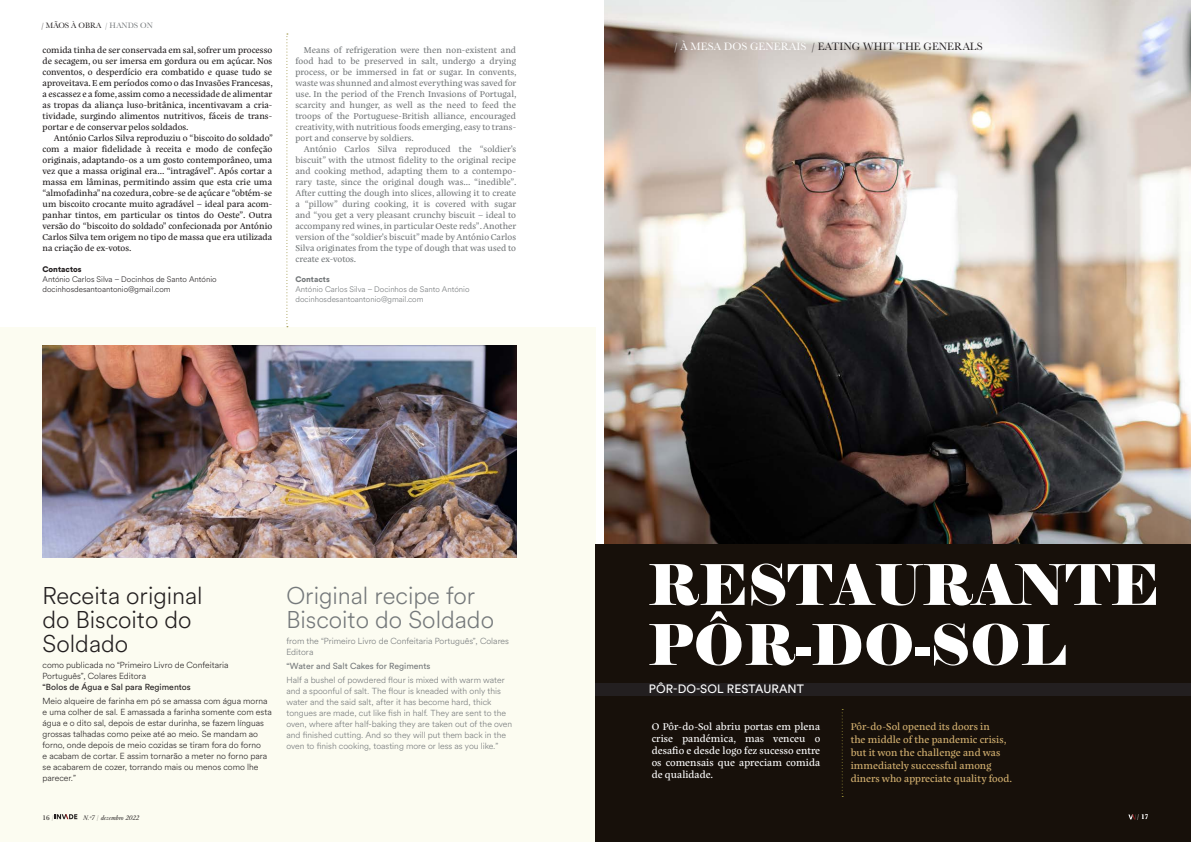
<style>
.page{position:relative;width:1191px;height:842px;background:#fff}
.page>*{position:absolute;margin:0;border:0;box-sizing:border-box;transform-origin:0 0}
.Normal_sem_just{font:56px/60px "Elephant";color:#fff}
.t1{font:300 24px/24px "Circular Air";color:#231f20}
.t2{font:300 24px/24px "Circular Air";color:#75797b}
.t3{font:12px "Circular Std";letter-spacing:.01em;color:#fff}
.t4{font:11px "Baskerville URW";color:#231f20}
.Normal_ENG_sem_just{font:10px/13px "Eskorte Latin";color:#d5b271}
.t5{font:10px/12px "Eskorte Latin";color:#fff;text-align:justify}
.t6{font:8.7px/11px "Eskorte Latin";color:#231f20;text-align:justify}
.Normal_ENG{font:8.7px/11px "Eskorte Latin";color:#75797b;text-align:justify}
.t7{font:300 8.7px/11px "Circular Air";color:#231f20}
.t8{font:300 8.7px/11px "Circular Air";color:#75797b}
.t9{font:8.7px "Circular Std";color:#75797b}
.t10{font:300 8px "Circular Air";color:#231f20}
.Normal_ENG-2{font:300 8px "Circular Air";color:#75797b}
.t11{font:8px "Baskerville URW";color:#231f20}
.t12{font:900 8px "Circular Std";color:#231f20}
.Normal_ENG-3{font:900 8px "Circular Std";color:#75797b}
.t13{font:italic 7px "Baskerville URW";color:#231f20}
.t14{font:500 7px "Baskerville URW";color:#231f20}
.t15{font:500 7px "Baskerville URW";color:#fff}
.s1{color:#75797b}
.s2{font-family:"Circular Std";font-weight:400}
.s3{color:#fff}
.s4{font-family:"Laca";font-weight:200}
.s5{font-family:"Laca";font-weight:200;font-style:normal}
</style>
<div class="page">
<div style="left:0;top:327px;width:595px;height:515px;background:#fcfcf1"></div>
<img style="left:604px;top:0;width:587px;height:544px">
<div style="left:595px;top:544px;width:596px;height:298px;background:#17100a"></div>
<img style="left:43px;top:346px;width:473px;height:212px">
<svg style="left:286px;top:34px;width:2px;height:293px"></svg>
<svg style="left:841px;top:709px;width:2px;height:88px"></svg>
<div style="left:595px;top:683px;width:596px;height:12px;background:#231f20"></div>
<svg style="left:1128px;top:814px;width:7px;height:5px"></svg>
<svg style="left:55px;top:814px;width:22px;height:5px"></svg>
<p class="t11" style="left:42px;top:20px;width:113px">/ MÃOS À OBRA <span class="s1">/ HANDS ON</span></p>
<p class="t6" style="left:43px;top:44px;width:232px">comida tinha de ser conservada em sal, sofrer um processo de secagem, ou ser imersa em gordura ou em açúcar. Nos conventos, o desperdício era combatido e quase tudo se aproveitava. E em períodos como o das Invasões Francesas, a escassez e a fome, assim como a necessidade de alimentar as tropas da aliança luso-britânica, incentivavam a cria&shy;tividade, surgindo alimentos nutritivos, fáceis de trans&shy;portar e de conservar pelos soldados.</p>
<p class="t6" style="left:43px;top:132px;width:232px;text-indent:11px">António Carlos Silva reproduziu o “biscoito do soldado” com a maior fidelidade à receita e modo de confeção originais, adaptando-os a um gosto contemporâneo, uma vez que a massa original era... “intragável”. Após cortar a massa em lâminas, permitindo assim que esta crie uma “almofadinha” na cozedura, cobre-se de açúcar e “obtém-se um biscoito crocante muito agradável – ideal para acom&shy;panhar tintos, em particular os tintos do Oeste”. Outra versão do “biscoito do soldado” confecionada por António Carlos Silva tem origem no tipo de massa que era utilizada na criação de ex-votos.</p>
<p class="t12" style="left:43px;top:264px;width:40px">Contactos</p>
<p class="t10" style="left:43px;top:274px;width:176px">António Carlos Silva – Docinhos de Santo António</p>
<p class="t10" style="left:43px;top:284px;width:130px">docinhosdesantoantonio@gmail.com</p>
<p class="Normal_ENG" style="left:295px;top:44px;width:223px;text-indent:8px">Means of refrigeration were then non-existent and food had to be preserved in salt, undergo a drying process, or be immersed in fat or sugar. In convents, waste was shunned and almost everything was saved for use. In the period of the French Invasions of Portugal, scarcity and hunger, as well as the need to feed the troops of the Portuguese-British alliance, encouraged creativity, with nutritious foods emerging, easy to trans&shy;port and conserve by soldiers.</p>
<p class="Normal_ENG" style="left:295px;top:143px;width:223px;text-indent:8px">António Carlos Silva reproduced the “soldier's biscuit” with the utmost fidelity to the original recipe and cooking method, adapting them to a contempo&shy;rary taste, since the original dough was... “inedible”.<br>After cutting the dough into slices, allowing it to create a “pillow” during cooking, it is covered with sugar and “you get a very pleasant crunchy biscuit – ideal to accompany red wines, in particular Oeste reds”. Another version of the “soldier's biscuit” made by António Carlos Silva originates from the type of dough that was used to create ex-votos.</p>
<p class="Normal_ENG-3" style="left:295px;top:274px;width:36px">Contacts</p>
<p class="Normal_ENG-2" style="left:295px;top:284px;width:176px">António Carlos Silva – Docinhos de Santo António</p>
<p class="Normal_ENG-2" style="left:295px;top:294px;width:130px">docinhosdesantoantonio@gmail.com</p>
<p class="t1" style="left:43px;top:582px;width:162px">Receita original do Biscoito do<br>Soldado</p>
<p class="t7" style="left:43px;top:659px;width:187px">como publicada no “Primeiro Livro de Confeitaria<br>Português”, Colares Editora<br><span class="s2">“Bolos de Água e Sal para Regimentos</span></p>
<p class="t7" style="left:43px;top:695px;width:231px">Meio alqueire de farinha em pó se amassa com água morna e uma colher de sal. E amassada a farinha somente com esta água e o dito sal, depois de estar durinha, se fazem línguas grossas talhadas como peixe até ao meio. Se mandam ao forno, onde depois de meio cozidas se tiram fora do forno<br>e acabam de cortar. E assim tornarão a meter no forno para se acabarem de cozer, torrando mais ou menos como lhe parecer.”</p>
<p class="t2" style="left:286px;top:582px;width:209px">Original recipe for<br>Biscoito do Soldado</p>
<p class="t8" style="left:286px;top:635px;width:224px">from the “Primeiro Livro de Confeitaria Português”, Colares<br>Editora</p>
<p class="t9" style="left:286px;top:661px;width:146px">“Water and Salt Cakes for Regiments</p>
<p class="t8" style="left:286px;top:674px;width:227px">Half a bushel of powdered flour is mixed with warm water and a spoonful of salt. The flour is kneaded with only this water and the said salt, after it has become hard, thick tongues are made, cut like fish in half. They are sent to the oven, where after half-baking they are taken out of the oven and finished cutting. And so they will put them back in the oven to finish cooking, toasting more or less as you like.”</p>
<p class="t4" style="left:675px;top:39px;width:309px"><span class="s3">/ À MESA DOS GENERAIS</span> / EATING WHIT THE GENERALS</p>
<p class="Normal_sem_just" style="left:648px;top:556px;width:512px">RESTAURANTE<br>PÔR-DO-SOL</p>
<p class="t3" style="left:649px;top:681px;width:156px">PÔR-DO-SOL RESTAURANT</p>
<p class="t5" style="left:651px;top:720px;width:170px">O Pôr-do-Sol abriu portas em plena crise pandémica, mas venceu o desafio e desde logo fez sucesso entre os comensais que apreciam comida de qualidade.</p>
<p class="Normal_ENG_sem_just" style="left:850px;top:720px;width:163px">Pôr-do-Sol opened its doors in<br>the middle of the pandemic crisis, but it won the challenge and was immediately successful among diners who appreciate quality food.</p>
<p class="t14" style="left:43px;top:812px;width:13px">16 <span class="s4">/</span></p>
<p class="t13" style="left:83px;top:813px;width:58px">N.º7 <span class="s5">/</span> dezembro 2022</p>
<p class="t15" style="left:1136px;top:812px;width:13px"><span class="s4">/</span> 17</p>
</div>
